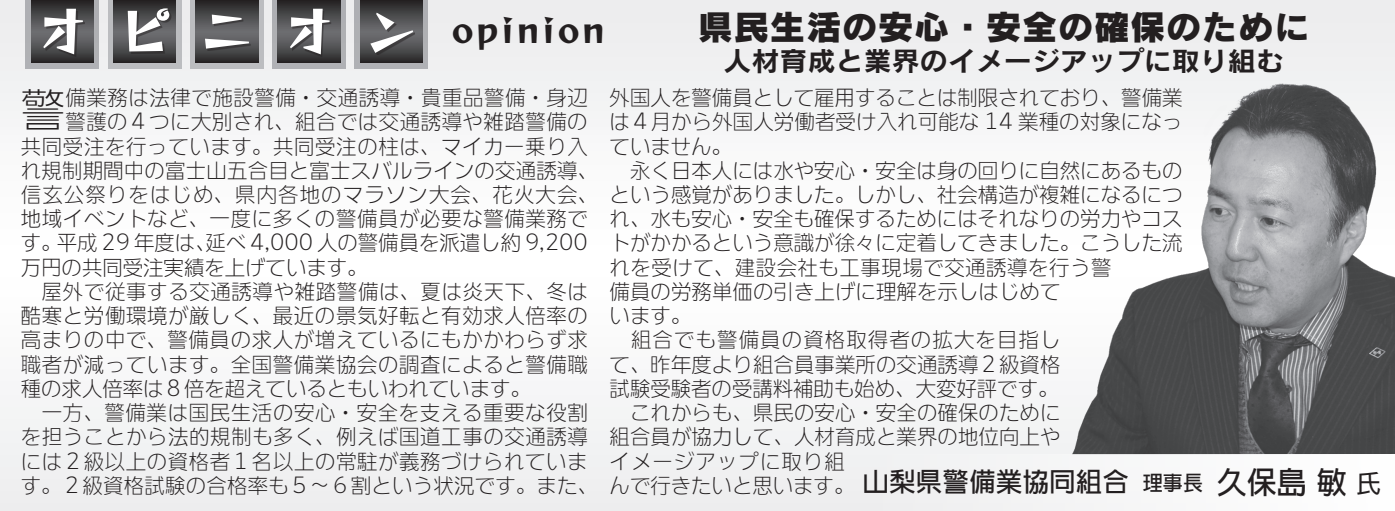
<style>
.page{position:relative;width:1395px;height:511px;background:#fff}
.page>*{position:absolute;margin:0;border:0;box-sizing:border-box;transform-origin:0 0}
.t1{font:50px "Comic Reggae Std B";color:#fff}
.t2{font:44.6px "DFUD Gothic Std W2";color:#231f20}
.t3{font:34.2px "Rodin Pro EB";color:#231f20;scale:1.05 1}
.t4{font:32px "Comic Reggae Std B";letter-spacing:-.355em;color:#231f20}
.t5{font:30px "DFUD Gothic Std W6";color:#231f20}
.t6{font:26.6px "Rodin Pro B";color:#231f20;scale:1.05 1}
.t7{font:26px "DFUD Gothic Std W6";letter-spacing:.025em;color:#231f20}
.t8{font:24px "DFUD Gothic Std W6";color:#231f20}
.t9{font:20.4px/24.2px "DFUD Gothic Std W2";letter-spacing:.005em;color:#231f20}
.t10{font:20.4px/24.2px "DFUD Gothic Std W2";letter-spacing:.03em;color:#231f20}
.t11{font:20.4px "DFUD Gothic Std W2";letter-spacing:.035em;color:#231f20}
.t12{font:20.4px "DFUD Gothic Std W2";letter-spacing:.055em;color:#231f20}
.t13{font:20.4px "DFUD Gothic Std W2";letter-spacing:.025em;color:#231f20}
.t14{font:20px "DFUD Gothic Std W6";color:#231f20}
</style>
<div class="page">
<div style="left:0;top:0;width:1395px;height:510px;background:#f6f6f7"></div>
<img style="left:1072px;top:83px;width:323px;height:371px">
<div style="left:108px;top:0;width:73px;height:68px;background:#bcbdc0"></div>
<svg style="left:113px;top:0;width:63px;height:62px;background:#424143"></svg>
<svg style="left:26px;top:0;width:73px;height:68px"></svg>
<svg style="left:31px;top:0;width:63px;height:62px;background:#434244"></svg>
<svg style="left:190px;top:0;width:74px;height:68px"></svg>
<svg style="left:196px;top:0;width:62px;height:62px;background:#414142"></svg>
<svg style="left:272px;top:0;width:74px;height:68px"></svg>
<svg style="left:278px;top:0;width:62px;height:62px;background:#434244"></svg>
<svg style="left:354px;top:0;width:74px;height:68px"></svg>
<svg style="left:360px;top:0;width:62px;height:62px;background:#414042"></svg>
<div style="left:130px;top:10px;width:42px;height:44px;background:#231f20;opacity:.5"></div>
<div style="left:45px;top:11px;width:40px;height:45px;background:#231f20;opacity:.5"></div>
<div style="left:207px;top:16px;width:44px;height:35px;background:#231f20;opacity:.5"></div>
<div style="left:292px;top:11px;width:40px;height:45px;background:#231f20;opacity:.5"></div>
<div style="left:372px;top:14px;width:43px;height:41px;background:#231f20;opacity:.5"></div>
<p class="t1" style="left:37px;top:-4px;width:51px">オ</p>
<p class="t1" style="left:120px;top:-4px;width:51px">ピ</p>
<p class="t1" style="left:202px;top:-4px;width:51px">ニ</p>
<p class="t1" style="left:284px;top:-4px;width:51px">オ</p>
<p class="t1" style="left:366px;top:-4px;width:51px">ン</p>
<p class="t4" style="left:447px;top:9px;width:164px">ｏｐｉｎｉｏｎ</p>
<p class="t3" style="left:697px;top:3px;width:584px">県民生活の安心・安全の確保のために</p>
<p class="t6" style="left:723px;top:43px;width:535px">人材育成と業界のイメージアップに取り組む</p>
<p class="t10" style="left:65px;top:85px;width:524px">備業務は法律で施設警備・交通誘導・貴重品警備・身辺</p>
<p class="t2" style="left:21px;top:86px;width:46px">警</p>
<p class="t13" style="left:65px;top:111px;width:524px">警護の４つに大別され、組合では交通誘導や雑踏警備の</p>
<p class="t11" style="left:21px;top:135px;width:568px">共同受注を行っています。共同受注の柱は、マイカー乗り入</p>
<p class="t9" style="left:21px;top:158px;width:579px">れ規制期間中の富士山五合目と富士スバルラインの交通誘導、</p>
<p class="t12" style="left:21px;top:183px;width:579px">信玄公祭りをはじめ、県内各地のマラソン大会、花火大会、</p>
<p class="t10" style="left:21px;top:206px;width:569px">地域イベントなど、一度に多くの警備員が必要な警備業務で</p>
<p class="t9" style="left:206px;top:230px;width:384px">延べ 4,000 人の警備員を派遣し約 9,200</p>
<p class="t9" style="left:57px;top:230px;width:160px">平成 29 年度は、</p>
<p class="t9" style="left:21px;top:230px;width:348px">す。<br>万円の共同受注実績を上げています。</p>
<p class="t9" style="left:21px;top:279px;width:569px;text-align:justify">　屋外で従事する交通誘導や雑踏警備は、夏は炎天下、冬は酷寒と労働環境が厳しく、最近の景気好転と有効求人倍率の高まりの中で、警備員の求人が増えているにもかかわらず求職者が減っています。全国警備業協会の調査によると警備職種の求人倍率は８倍を超えているともいわれています。</p>
<p class="t10" style="left:21px;top:400px;width:579px">　一方、警備業は国民生活の安心・安全を支える重要な役割を担うことから法的規制も多く、例えば国道工事の交通誘導には２級以上の資格者１名以上の常駐が義務づけられています。２級資格試験の合格率も５～６割という状況です。また、</p>
<p class="t9" style="left:609px;top:85px;width:574px;text-align:justify">外国人を警備員として雇用することは制限されており、警備業は４月から外国人労働者受け入れ可能な 14 業種の対象になっていません。</p>
<p class="t9" style="left:609px;top:158px;width:574px">　永く日本人には水や安心・安全は身の回りに自然にあるものという感覚がありました。しかし、社会構造が複雑になるにつれ、水も安心・安全も確保するためにはそれなりの労力やコストがかかるという意識が徐々に定着してきました。こうした流れを受けて、建設会社も工事現場で交通誘導を行う警<br>備員の労務単価の引き上げに理解を示しはじめて<br>います。</p>
<p class="t9" style="left:609px;top:327px;width:452px;text-align:justify">　組合でも警備員の資格取得者の拡大を目指して、昨年度より組合員事業所の交通誘導２級資格試験受験者の受講料補助も始め、大変好評です。</p>
<p class="t9" style="left:609px;top:400px;width:452px">　これからも、県民の安心・安全の確保のために組合員が協力して、人材育成と業界の地位向上やイメージアップに取り組<br>んで行きたいと思います。</p>
<p class="t7" style="left:863px;top:467px;width:267px">山梨県警備業協同組合</p>
<p class="t14" style="left:1143px;top:471px;width:61px">理事長</p>
<h3 class="t5" style="left:1216px;top:465px;width:131px">久保島敏</h3>
<p class="t8" style="left:1356px;top:470px;width:25px">氏</p>
</div>
